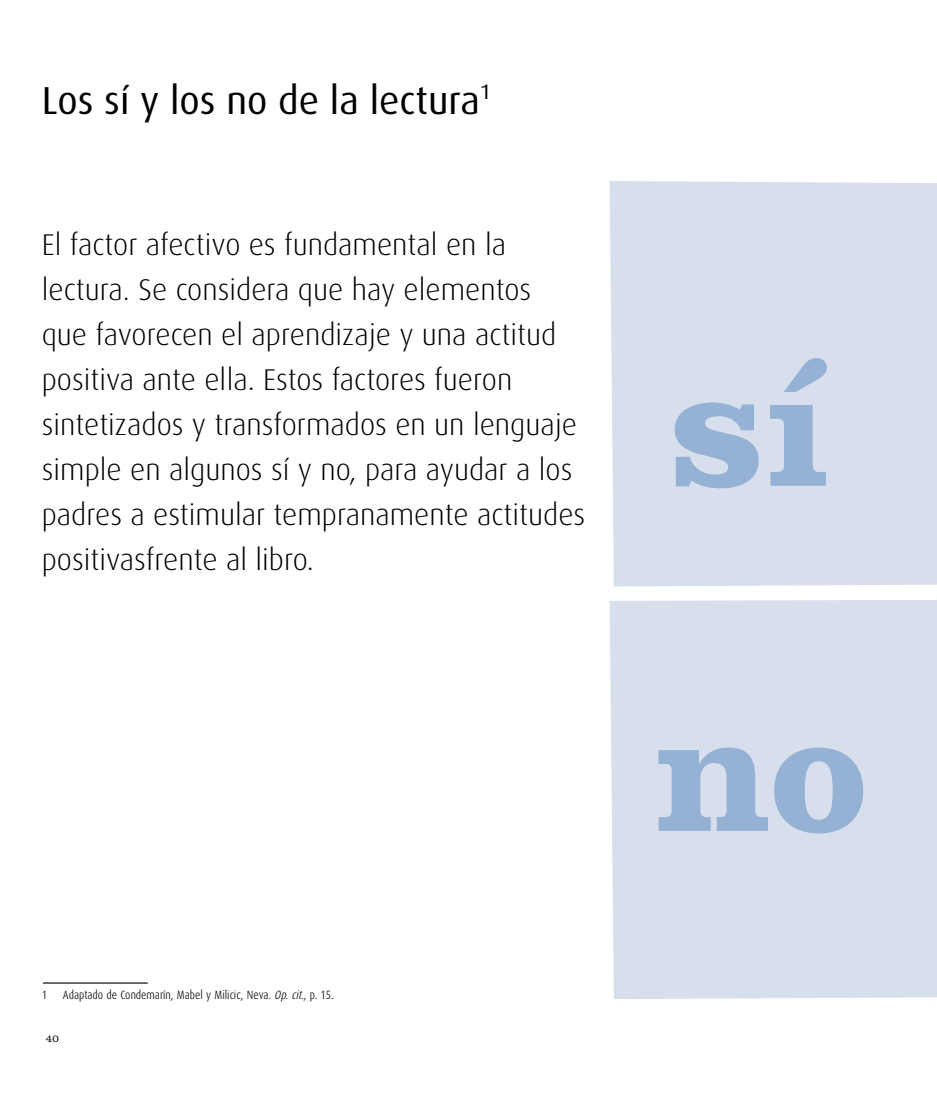
<style>
.page{position:relative;width:937px;height:1106px;background:#fff}
.page>*{position:absolute;margin:0;border:0;box-sizing:border-box;transform-origin:0 0}
.t1{font:700 172.5px/345px "Clarendon";color:#95b2d5}
.t2{font:39px "Dax";color:#000}
.t3{font:300 30px/45px "Dax";color:#000}
.t4{font:300 12px "Dax Condensed";color:#000}
.t5{font:300 10.5px "Clarendon";color:#000}
.s1{font-style:italic}
</style>
<div class="page">
<div style="left:609px;top:181px;width:328px;height:406px;background:#d7dfed"></div>
<div style="left:609px;top:600px;width:328px;height:399px;background:#d7dfed"></div>
<hr style="left:43px;top:982px;width:104px;height:1px;background:#000">
<p class="t2" style="left:42px;top:79px;width:450px">Los sí y los no de la lectura<sup>1</sup></p>
<p class="t3" style="left:42px;top:223px;width:545px">El factor afectivo es fundamental en la lectura. Se considera que hay elementos<br>que favorecen el aprendizaje y una actitud positiva ante ella. Estos factores fueron sintetizados y transformados en un lenguaje simple en algunos sí y no, para ayudar a los padres a estimular tempranamente actitudes positivasfrente al libro.</p>
<p class="t4" style="left:42px;top:988px;width:7px">1</p>
<p class="t4" style="left:63px;top:988px;width:272px">Adaptado de Condemarín, Mabel y Milicic, Neva. <span class="s1">Op.cit</span>., p. 15.</p>
<p class="t5" style="left:46px;top:1032px;width:14px">40</p>
<p class="t1" style="left:655px;top:254px;width:212px">sí no</p>
</div>
